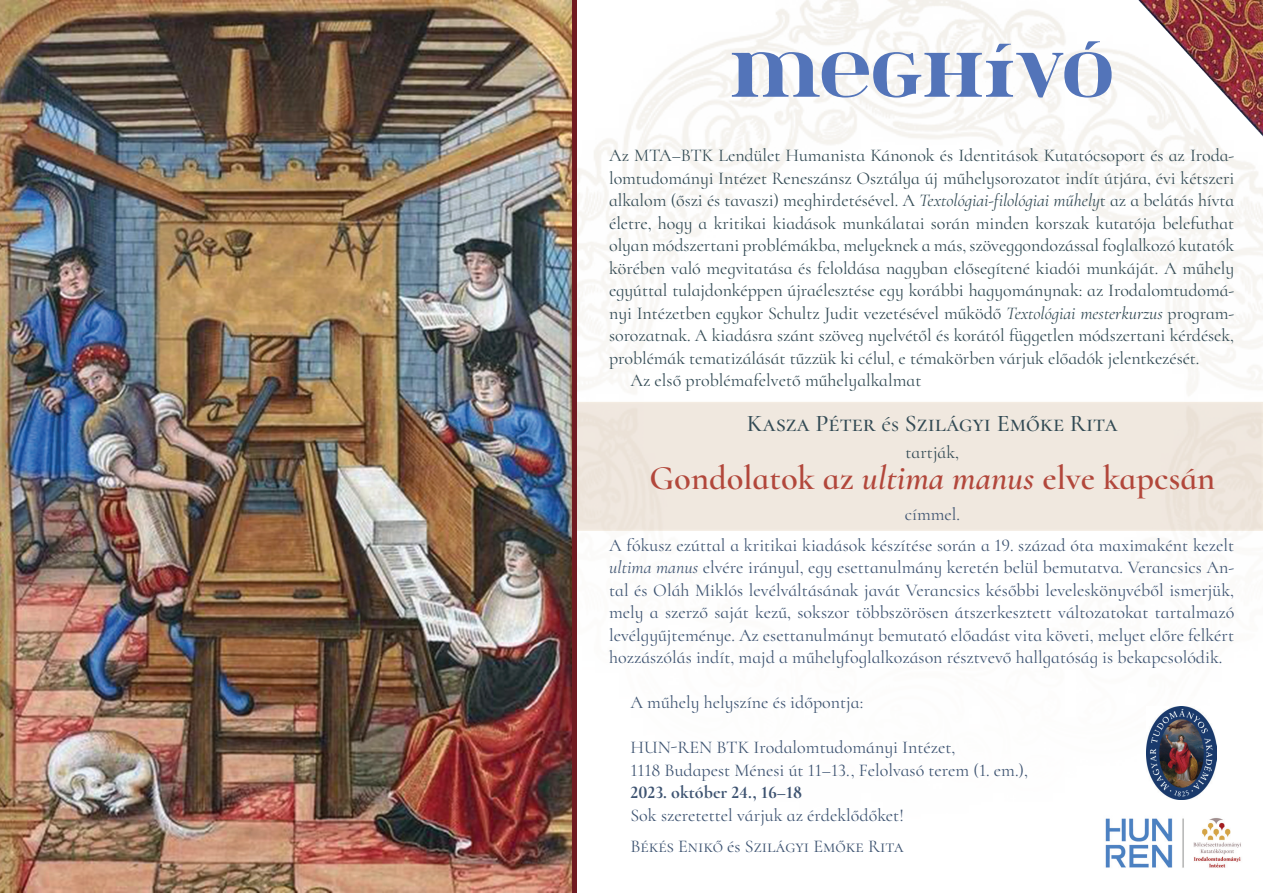
<style>
.page{position:relative;width:1263px;height:893px;background:#fff}
.page>*{position:absolute;margin:0;border:0;box-sizing:border-box;transform-origin:0 0}
.t1{font:72px "itsadzoke";color:#5374b9}
.t2{font:600 34.5px "Cormorant Infant";color:#b2473b}
.t3{font:500 24px "Cormorant Infant";color:#324a54}
.t4{font:18px "Cormorant Infant";letter-spacing:-.005em;color:#324a54}
.t5{font:18px/22.5px "Cormorant Infant";color:#3d5371}
.t6{font:700 18px "Cormorant Infant";color:#3d5371}
.s1{font-style:italic}
.s2{font-weight:400}
</style>
<div class="page">
<div style="left:574px;top:402px;width:689px;height:129px;background:#f0e8df"></div>
<img style="left:0;top:0;width:572px;height:893px">
<img style="left:1070px;top:0;width:193px;height:165px">
<div style="left:572px;top:0;width:5px;height:893px;background:#701a21"></div>
<img style="left:1146px;top:706px;width:71px;height:94px">
<img style="left:1104px;top:817px;width:137px;height:51px">
<h1 class="t1" style="left:730px;top:26px;width:385px">Meghívó</h1>
<p class="t4" style="left:609px;top:144px;width:627px">Az MTA–BTK Lendület Humanista Kánonok és Identitások Kutatócsoport és az Iroda-</p>
<p class="t4" style="left:609px;top:167px;width:627px">lomtudományi Intézet Reneszánsz Osztálya új műhelysorozatot indít útjára, évi kétszeri</p>
<p class="t4" style="left:609px;top:189px;width:627px">alkalom (őszi és tavaszi) meghirdetésével. A <span class="s1">Textológiai-filológiai műhely</span>t az a belátás hívta</p>
<p class="t4" style="left:609px;top:212px;width:627px">életre, hogy a kritikai kiadások munkálatai során minden korszak kutatója belefuthat</p>
<p class="t4" style="left:609px;top:234px;width:627px">olyan módszertani problémákba, melyeknek a más, szöveggondozással foglalkozó kutatók</p>
<p class="t4" style="left:609px;top:257px;width:627px">körében való megvitatása és feloldása nagyban elősegítené kiadói munkáját. A műhely</p>
<p class="t4" style="left:609px;top:279px;width:627px">egyúttal tulajdonképpen újraélesztése egy korábbi hagyománynak: az Irodalomtudomá-</p>
<p class="t4" style="left:609px;top:302px;width:627px">nyi Intézetben egykor Schultz Judit vezetésével működő <span class="s1">Textológiai mesterkurzus</span> program-</p>
<p class="t4" style="left:609px;top:324px;width:627px">sorozatnak. A kiadásra szánt szöveg nyelvétől és korától független módszertani kérdések,</p>
<p class="t4" style="left:609px;top:347px;width:592px">problémák tematizálását tűzzük ki célul, e témakörben várjuk előadók jelentkezését.</p>
<p class="t4" style="left:630px;top:369px;width:292px">Az első problémafelvető műhelyalkalmat</p>
<h3 class="t3" style="left:747px;top:409px;width:372px">Kasza Péter <span class="s2">és</span> Szilágyi Emőke Rita</h3>
<p class="t4" style="left:905px;top:441px;width:55px">tartják,</p>
<h2 class="t2" style="left:649px;top:457px;width:567px">Gondolatok az <span class="s1">ultima manus</span> elve kapcsán</h2>
<p class="t5" style="left:609px;top:499px;width:627px;line-height:31px;text-indent:295px">címmel.<br>A fókusz ezúttal a kritikai kiadások készítése során a 19. század óta maximaként kezelt</p>
<p class="t5" style="left:609px;top:556px;width:627px;text-align:justify"><span class="s1">ultima manus</span> elvére irányul, egy esettanulmány keretén belül bemutatva. Verancsics An&shy;tal és Oláh Miklós levélváltásának javát Verancsics későbbi leveleskönyvéből ismerjük, mely a szerző saját kezű, sokszor többszörösen átszerkesztett változatokat tartalmazó levélgyűjteménye. Az esettanulmányt bemutató előadást vita követi, melyet előre felkért hozzászólás indít, majd a műhelyfoglalkozáson résztvevő hallgatóság is bekapcsolódik.</p>
<p class="t5" style="left:630px;top:691px;width:234px">A műhely helyszíne és időpontja:</p>
<p class="t5" style="left:630px;top:736px;width:399px">HUN-REN BTK Irodalomtudományi Intézet,<br>1118 Budapest Ménesi út 11–13., Felolvasó terem (1. em.),</p>
<p class="t6" style="left:630px;top:781px;width:173px">2023. október 24., 16–18</p>
<p class="t5" style="left:630px;top:800px;width:275px;line-height:31px">Sok szeretettel várjuk az érdeklődőket!<br>Békés Enikő és Szilágyi Emőke Rita</p>
</div>
